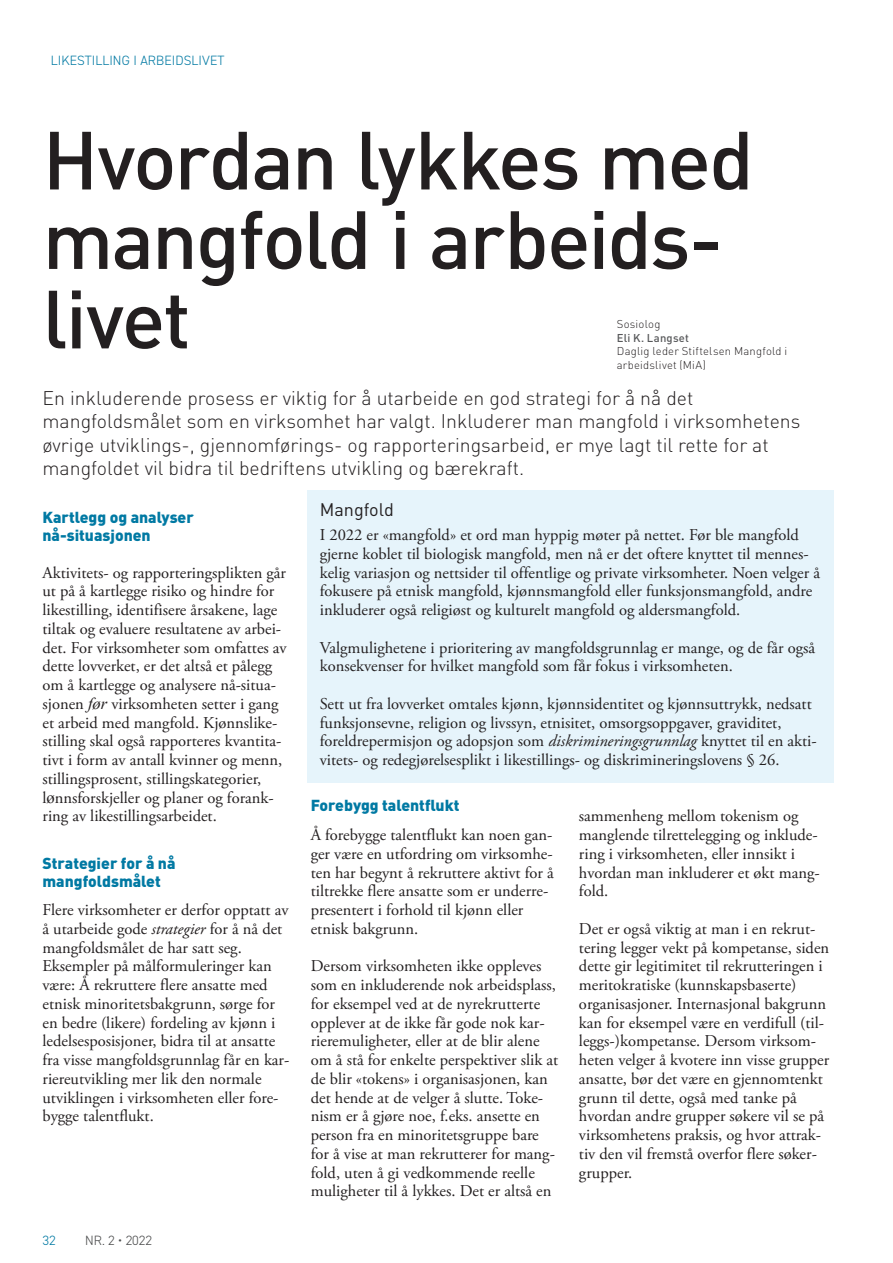
<style>
.page{position:relative;width:893px;height:1263px;background:#fff}
.page>*{position:absolute;margin:0;border:0;box-sizing:border-box;transform-origin:0 0}
.t1{font:500 81px/79.5px "DIN Pro";letter-spacing:-.025em;color:#231f20}
.t2{font:300 19.5px/23.4px "DIN Pro";color:#231f20}
.t3{font:18px "DIN Pro";color:#231f20}
.t4{font:16.5px/18.8px "Adobe Garamond Pro";color:#231f20}
.t5{font:900 15.75px/18px "DIN Pro";color:#0079a3}
.t6{font:300 13.5px "DIN2014";letter-spacing:.01em;color:#0079a3}
.t7{font:300 13.5px "DIN2014";color:#4b4c4d}
.t8{font:300 11.25px/13.5px "DIN Pro";letter-spacing:.02em;color:#231f20}
.t9{font:500 11.25px "DIN Pro";letter-spacing:.02em;color:#57585a}
.s1{font-family:"Times New Roman";font-style:italic}
.s2{font-family:"Times New Roman"}
.s3{font-style:italic}
</style>
<div class="page">
<div style="left:307px;top:490px;width:526px;height:43px;background:#e6f4fb"></div>
<div style="left:307px;top:515px;width:526px;height:117px;background:#e6f4fb"></div>
<div style="left:307px;top:628px;width:526px;height:61px;background:#e6f4fb"></div>
<div style="left:307px;top:684px;width:526px;height:98px;background:#e6f4fb"></div>
<p class="t6" style="left:51px;top:52px;width:175px">LIKESTILLING I ARBEIDSLIVET</p>
<h1 class="t1" style="left:43px;top:117px;width:713px">Hvordan lykkes med mangfold i arbeids&shy;livet</h1>
<p class="t8" style="left:617px;top:317px;width:45px">Sosiolog</p>
<p class="t9" style="left:617px;top:330px;width:74px">Eli K. Langset</p>
<p class="t8" style="left:617px;top:344px;width:172px">Daglig leder Stiftelsen Mangfold i arbeidslivet (MiA)</p>
<p class="t2" style="left:43px;top:385px;width:759px">En inkluderende prosess er viktig for å utarbeide en god strategi for å nå det mangfoldsmålet som en virksomhet har valgt. Inkluderer man mangfold i virksomhetens øvrige utviklings-, gjennomførings- og rapporteringsarbeid, er mye lagt til rette for at mangfoldet vil bidra til bedriftens utvikling og bærekraft.</p>
<p class="t5" style="left:43px;top:507px;width:153px">Kartlegg og analyser nå-situasjonen</p>
<p class="t4" style="left:43px;top:564px;width:246px">Aktivitets- og rapporteringsplikten går ut på å kartlegge risiko og hindre for likestilling, identifisere årsakene, lage tiltak og evaluere resultatene av arbei&shy;det. For virksomheter som omfattes av dette lovverket, er det altså et pålegg om å kartlegge og analysere nå-situa&shy;sjonen <span class="s1">før</span> virksomheten setter i gang et arbeid med mangfold. Kjønnslike&shy;stilling skal også rapporteres kvantita&shy;tivt i form av antall kvinner og menn, stillingsprosent, stillingskategorier, l<span class="s2">ø</span>nnsforskjeller og planer og forank&shy;ring av likestillingsarbeidet.</p>
<p class="t5" style="left:43px;top:854px;width:134px">Strategier for å nå mangfoldsmålet</p>
<p class="t4" style="left:43px;top:901px;width:248px">Flere virksomheter er derfor opptatt av å utarbeide gode <span class="s3">strategier</span> for å nå det mangfoldsmålet de har satt seg.<br>Eksempler på målformuleringer kan være: Å rekruttere flere ansatte med etnisk minoritetsbakgrunn, sørge for en bedre (likere) fordeling av kjønn i ledelsesposisjoner, bidra til at ansatte fra visse mangfoldsgrunnlag får en kar&shy;riereutvikling mer lik den normale utviklingen i virksomheten eller fore&shy;bygge talentflukt.</p>
<p class="t3" style="left:320px;top:498px;width:76px">Mangfold</p>
<p class="t4" style="left:320px;top:526px;width:502px">I 2022 er «mangfold» et ord man hyppig møter på nettet. Før ble mangfold gjerne koblet til biologisk mangfold, men nå er det oftere knyttet til mennes&shy;kelig variasjon og nettsider til offentlige og private virksomheter. Noen velger å fokusere på etnisk mangfold, kjønnsmangfold eller funksjonsmangfold, andre inkluderer også religiøst og kulturelt mangfold og aldersmangfold.</p>
<p class="t4" style="left:320px;top:639px;width:497px">Valgmulighetene i prioritering av mangfoldsgrunnlag er mange, og de får også konsekvenser for hvilket mangfold som f<span class="s2">å</span>r fokus i virksomheten.</p>
<p class="t4" style="left:320px;top:695px;width:498px">Sett ut fra lovverket omtales kjønn, kjønnsidentitet og kjønnsuttrykk, nedsatt funksjonsevne, religion og livssyn, etnisitet, omsorgsoppgaver, graviditet, foreldrepermisjon og adopsjon som <span class="s3">diskrimineringsgrunnlag</span> knyttet til en akti&shy;vitets- og redegjørelsesplikt i likestillings- og diskrimineringslovens § 26.</p>
<p class="t5" style="left:311px;top:795px;width:150px">Forebygg talentflukt</p>
<p class="t4" style="left:311px;top:826px;width:244px">Å forebygge talentflukt kan noen gan&shy;ger være en utfordring om virksomhe&shy;ten har begynt å rekruttere aktivt for å tiltrekke flere ansatte som er underre&shy;presentert i forhold til kjønn eller etnisk bakgrunn.</p>
<p class="t4" style="left:311px;top:957px;width:249px">Dersom virksomheten ikke oppleves som en inkluderende nok arbeidsplass, for eksempel ved at de nyrekrutterte opplever at de ikke får gode nok kar&shy;rieremuligheter, eller at de blir alene om å stå for enkelte perspektiver slik at de blir «tokens» i organisasjonen, kan det hende at de velger å slutte. Toke&shy;nism er å gjøre noe, f.eks. ansette en person fra en minoritetsgruppe bare for å vise at man rekrutterer for mang&shy;fold, uten å gi vedkommende reelle muligheter til å lykkes. Det er altså en</p>
<p class="t4" style="left:579px;top:807px;width:242px">sammenheng mellom tokenism og manglende tilrettelegging og inklude&shy;ring i virksomheten, eller innsikt i hvordan man inkluderer et økt mang&shy;fold.</p>
<p class="t4" style="left:579px;top:920px;width:252px">Det er også viktig at man i en rekrut&shy;tering legger vekt på kompetanse, siden dette gir legitimitet til rekrutteringen i meritokratiske (kunnskapsbaserte) organisasjoner. Internasjonal bakgrunn kan for eksempel være en verdifull (til&shy;leggs-)kompetanse. Dersom virksom&shy;heten velger å kvotere inn visse grupper ansatte, bør det være en gjennomtenkt grunn til dette, også med tanke på hvordan andre grupper søkere vil se på virksomhetens praksis, og hvor attrak&shy;tiv den vil fremstå overfor flere søker&shy;grupper.</p>
<p class="t6" style="left:43px;top:1232px;width:15px">32</p>
<p class="t7" style="left:85px;top:1232px;width:69px">NR. 2 • 2022</p>
</div>
